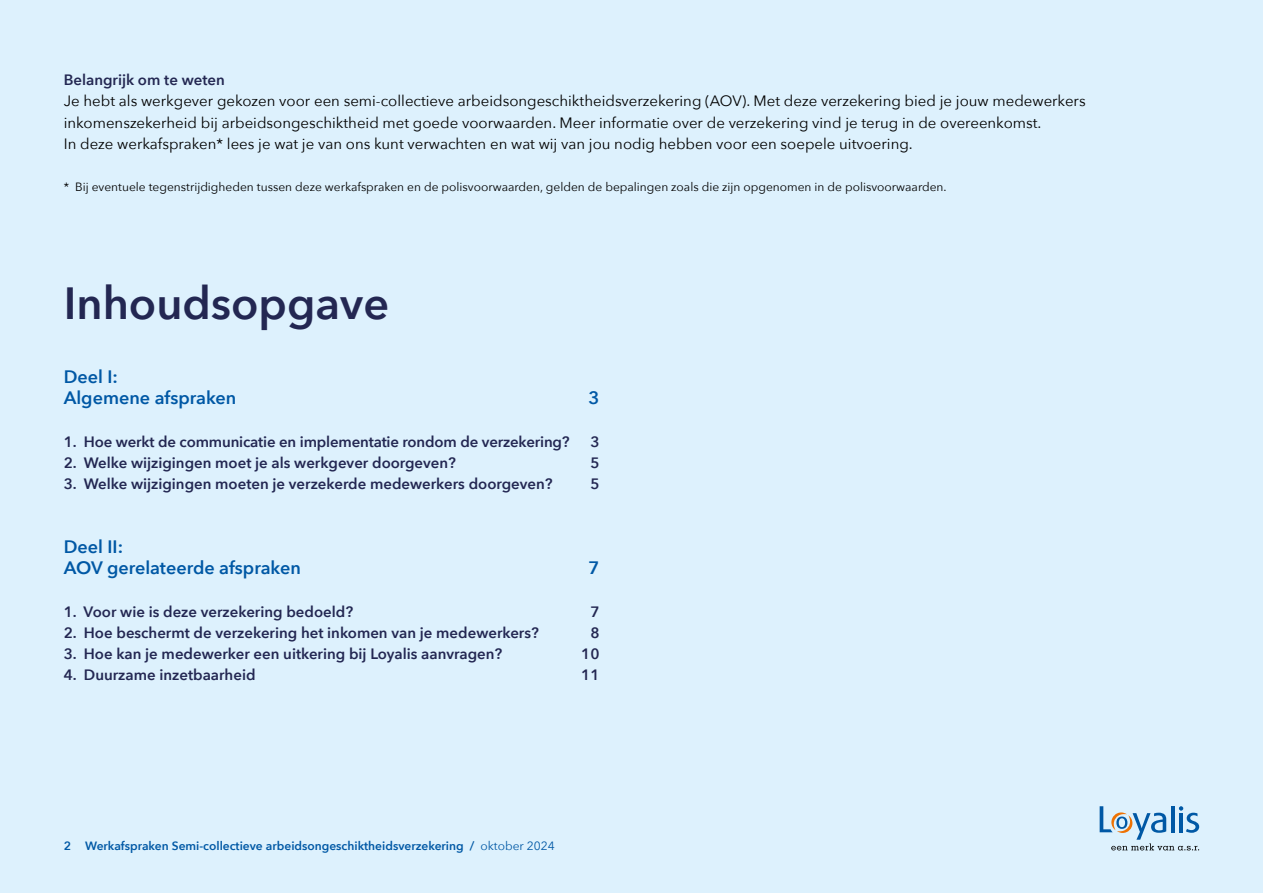
<style>
.page{position:relative;width:1263px;height:893px;background:#ddf1fd}
.page>*{position:absolute;margin:0;border:0;box-sizing:border-box;transform-origin:0 0}
.Hoofdkop{font:600 45px "Avenir Next";color:#232752}
.Inhoud_Deel{font:600 18px/21.3px "Avenir Next";color:#0058a5}
.Bodytekst{font:15px/21.3px "Avenir Next";color:#000}
.Inhoud_kopje{font:600 15px "Avenir Next";color:#232752}
.Bodykopje{font:600 15px "Avenir Next";color:#232752}
.Bodytekst_klein{font:12px "Avenir Next";color:#000}
.t1{font:600 12px "Avenir Next";color:#0058a5}
.s1{font-weight:400}
</style>
<div class="page">
<svg style="left:1100px;top:806px;width:99px;height:44px"></svg>
<p class="Bodykopje" style="left:64px;top:67px;width:163px">Belangrijk om te weten</p>
<p class="Bodytekst" style="left:64px;top:90px;width:1023px">Je hebt als werkgever gekozen voor een semi-collectieve arbeidsongeschiktheidsverzekering (AOV). Met deze verzekering bied je jouw medewerkers inkomenszekerheid bij arbeidsongeschiktheid met goede voorwaarden. Meer informatie over de verzekering vind je terug in de overeenkomst.<br>In deze werkafspraken* lees je wat je van ons kunt verwachten en wat wij van jou nodig hebben voor een soepele uitvoering.</p>
<p class="Bodytekst_klein" style="left:64px;top:177px;width:884px">* Bij eventuele tegenstrijdigheden tussen deze werkafspraken en de polisvoorwaarden, gelden de bepalingen zoals die zijn opgenomen in de polisvoorwaarden.</p>
<p class="Hoofdkop" style="left:64px;top:265px;width:327px">Inhoudsopgave</p>
<p class="Inhoud_Deel" style="left:64px;top:365px;width:174px">Deel I:<br>Algemene afspraken</p>
<p class="Inhoud_Deel" style="left:589px;top:387px;width:12px">3</p>
<p class="Inhoud_kopje" style="left:64px;top:428px;width:507px">1. Hoe werkt de communicatie en implementatie rondom de verzekering?</p>
<p class="Inhoud_kopje" style="left:590px;top:428px;width:11px">3</p>
<p class="Inhoud_kopje" style="left:64px;top:450px;width:394px">2. Welke wijzigingen moet je als werkgever doorgeven?</p>
<p class="Inhoud_kopje" style="left:590px;top:450px;width:11px">5</p>
<p class="Inhoud_kopje" style="left:64px;top:471px;width:490px">3. Welke wijzigingen moeten je verzekerde medewerkers doorgeven?</p>
<p class="Inhoud_kopje" style="left:590px;top:471px;width:11px">5</p>
<p class="Inhoud_Deel" style="left:64px;top:535px;width:239px">Deel II:<br>AOV gerelateerde afspraken</p>
<p class="Inhoud_Deel" style="left:589px;top:557px;width:12px">7</p>
<p class="Inhoud_kopje" style="left:64px;top:598px;width:291px">1. Voor wie is deze verzekering bedoeld?</p>
<p class="Inhoud_kopje" style="left:590px;top:598px;width:11px">7</p>
<p class="Inhoud_kopje" style="left:64px;top:620px;width:477px">2. Hoe beschermt de verzekering het inkomen van je medewerkers?</p>
<p class="Inhoud_kopje" style="left:590px;top:620px;width:11px">8</p>
<p class="Inhoud_kopje" style="left:64px;top:641px;width:440px">3. Hoe kan je medewerker een uitkering bij Loyalis aanvragen?</p>
<p class="Inhoud_kopje" style="left:581px;top:641px;width:20px">10</p>
<p class="Inhoud_kopje" style="left:64px;top:662px;width:193px">4. Duurzame inzetbaarheid</p>
<p class="Inhoud_kopje" style="left:581px;top:662px;width:20px">11</p>
<p class="t1" style="left:64px;top:836px;width:492px">2 Werkafspraken Semi-collectieve arbeidsongeschiktheidsverzekering / <span class="s1">oktober 2024</span></p>
</div>
